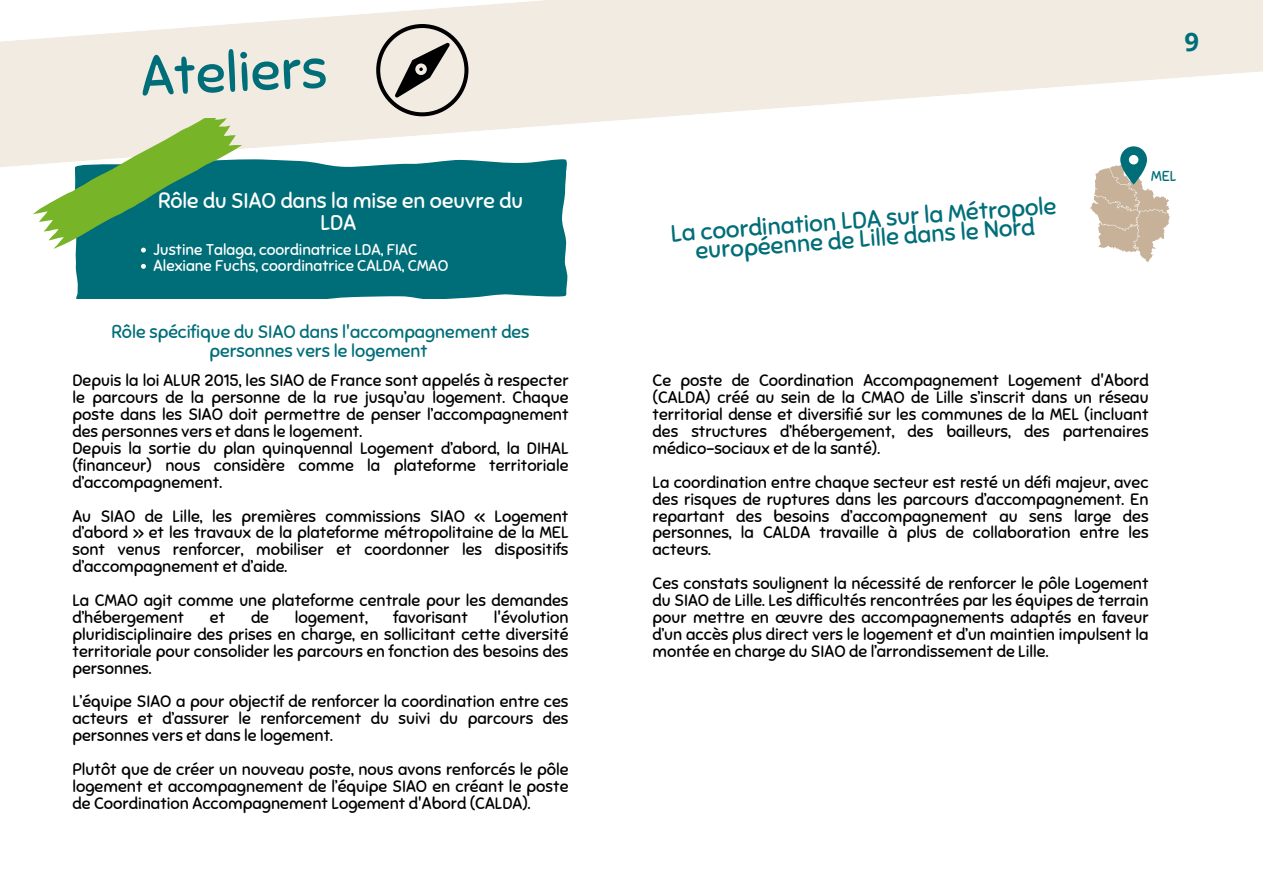
<style>
.page{position:relative;width:1263px;height:894px;background:#fff}
.page>*{position:absolute;margin:0;border:0;box-sizing:border-box;transform-origin:0 0}
.t1{font:55.65px "Sniglet";color:#006e78}
.t2{font:700 25.5px "Open Sans";color:#006e78}
.t3{font:24px/19px "Sniglet";color:#006e78;text-align:center}
.t4{font:21.3px/21px "Sniglet";color:#fff;text-align:center}
.t5{font:18px/19.2px "Sniglet";color:#006e78;text-align:center}
.t6{font:16.5px/16.8px "Sniglet";color:#000;text-align:justify}
.t7{font:15.6px "Sniglet";color:#fff}
.t8{font:14.4px "Sniglet";color:#006e78}
</style>
<div class="page">
<svg style="left:0;top:0;width:1263px;height:167px;fill:#f1ebe2"></svg>
<div style="left:75px;top:158px;width:493px;height:140px;background:#006e78"></div>
<svg style="left:1090px;top:146px;width:79px;height:116px"></svg>
<svg style="left:33px;top:118px;width:209px;height:134px;background:#74ae85"></svg>
<svg style="left:141px;top:264px;width:5px;height:5px"></svg>
<svg style="left:376px;top:24px;width:92px;height:92px;background:#b6b1aa"></svg>
<h1 class="t1" style="left:139px;top:43px;width:188px;rotate:-3deg">Ateliers</h1>
<p class="t4" style="left:158px;top:191px;width:366px">Rôle du SIAO dans la mise en oeuvre du<br>LDA</p>
<h5 class="t7" style="left:154px;top:240px;width:265px">Justine Talaga, coordinatrice LDA, FIAC</h5>
<h5 class="t7" style="left:154px;top:256px;width:296px">Alexiane Fuchs, coordinatrice CALDA, CMAO</h5>
<p class="t5" style="left:111px;top:322px;width:419px">Rôle spécifique du SIAO dans l'accompagnement des personnes vers le logement</p>
<p class="t6" style="left:72px;top:372px;width:498px;text-align:left">Depuis la loi ALUR 2015, les SIAO de France sont appelés à respecter le parcours de la personne de la rue jusqu’au logement. Chaque poste dans les SIAO doit permettre de penser l’accompagnement des personnes vers et dans le logement.<br>Depuis la sortie du plan quinquennal Logement d’abord, la DIHAL (financeur) nous considère comme la plateforme territoriale d’accompagnement.</p>
<h4 class="t6" style="left:72px;top:507px;width:498px">Au SIAO de Lille, les premières commissions SIAO « Logement d’abord » et les travaux de la plateforme métropolitaine de la MEL sont venus renforcer, mobiliser et coordonner les dispositifs d’accompagnement et d’aide.</h4>
<p class="t6" style="left:72px;top:592px;width:498px">La CMAO agit comme une plateforme centrale pour les demandes d’hébergement</p>
<p class="t6" style="left:72px;top:609px;width:498px;text-indent:421px">l'évolution pluridisciplinaire des prises en charge, en sollicitant cette diversité territoriale pour consolider les parcours en fonction des besoins des personnes.</p>
<p class="t6" style="left:72px;top:693px;width:498px">L’équipe SIAO a pour objectif de renforcer la coordination entre ces acteurs et d’assurer le renforcement du suivi du parcours des personnes vers et dans le logement.</p>
<p class="t6" style="left:72px;top:760px;width:498px">Plutôt que de créer un nouveau poste, nous avons renforcés le pôle logement et accompagnement de l’équipe SIAO en créant le poste de Coordination Accompagnement Logement d'Abord (CALDA).</p>
<p class="t6" style="left:210px;top:609px;width:17px">et</p>
<p class="t6" style="left:251px;top:609px;width:20px">de</p>
<p class="t6" style="left:295px;top:609px;width:74px">logement,</p>
<p class="t6" style="left:394px;top:609px;width:76px">favorisant</p>
<h2 class="t2" style="left:1184px;top:24px;width:16px">9</h2>
<h5 class="t3" style="left:670px;top:224px;width:388px;rotate:-4deg">La coordination LDA sur la Métropole européenne de Lille dans le Nord</h5>
<h5 class="t8" style="left:1151px;top:167px;width:27px">MEL</h5>
<h6 class="t6" style="left:652px;top:372px;width:498px">Ce poste de Coordination Accompagnement Logement d'Abord (CALDA) créé au sein de la CMAO de Lille s’inscrit dans un réseau territorial dense et diversifié sur les communes de la MEL (incluant des structures d’hébergement, des bailleurs, des partenaires médico-sociaux et de la santé).</h6>
<h3 class="t6" style="left:652px;top:474px;width:498px">La coordination entre chaque secteur est resté un défi majeur, avec des risques de ruptures dans les parcours d’accompagnement. En repartant des besoins d’accompagnement au sens large des personnes, la CALDA travaille à plus de collaboration entre les acteurs.</h3>
<h5 class="t6" style="left:652px;top:575px;width:498px">Ces constats soulignent la nécessité de renforcer le pôle Logement du SIAO de Lille. Les difficultés rencontrées par les équipes de terrain pour mettre en œuvre des accompagnements adaptés en faveur d’un accès plus direct vers le logement et d’un maintien impulsent la montée en charge du SIAO de l’arrondissement de Lille.</h5>
</div>
